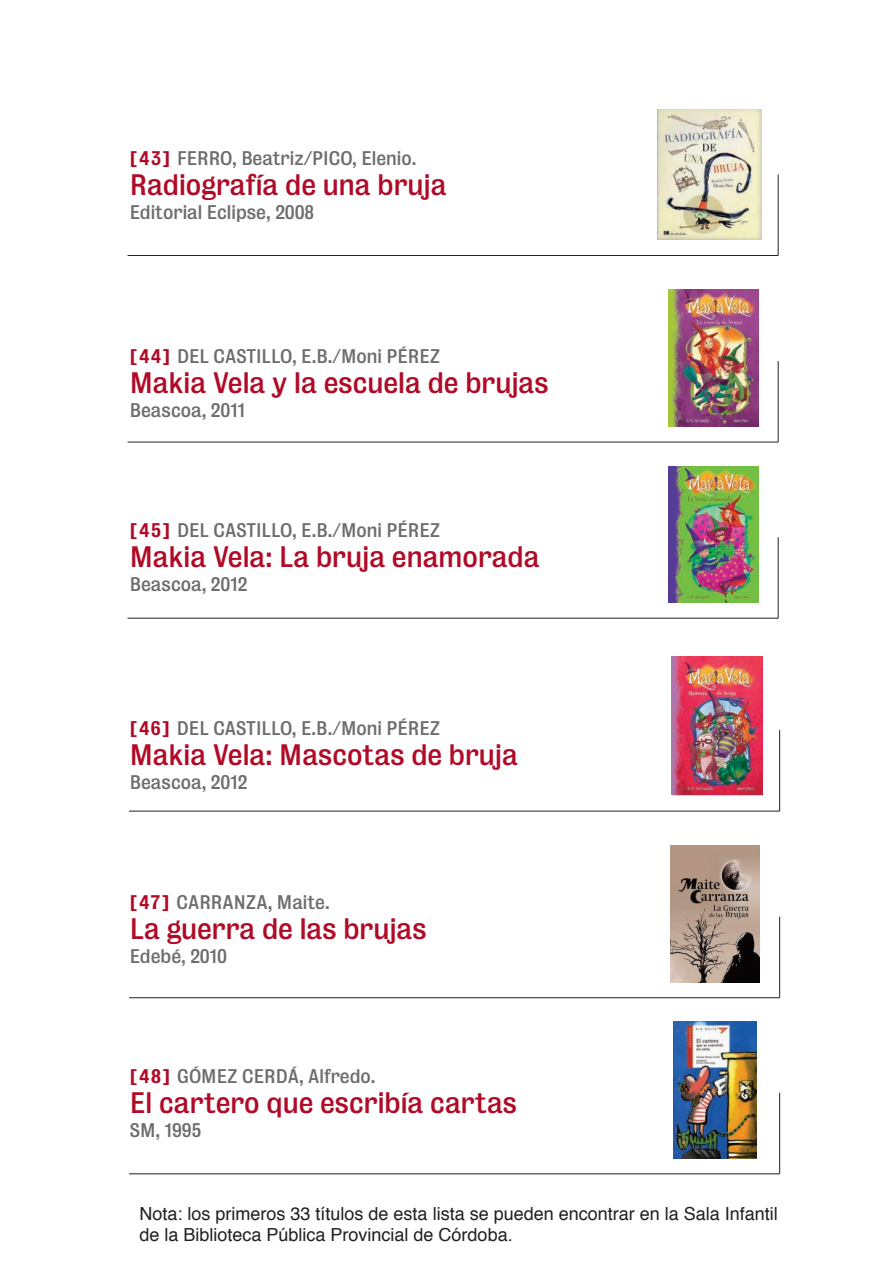
<style>
.page{position:relative;width:893px;height:1263px;background:#fff}
.page>*{position:absolute;margin:0;border:0;box-sizing:border-box;transform-origin:0 0}
.t1{font:27px "Bureau Grotesque Five Three";color:#b00a27}
.t2{font:18px "Bureau Grotesque Five Three";color:#6c6d70}
.t3{font:18px/21.6px "Helvetica";color:#231f20}
.s1{font-family:"Bureau Grotesque Five Five";color:#b00a27}
</style>
<div class="page">
<hr style="left:128px;top:255px;width:650px;height:1px;background:#231f20">
<hr style="left:778px;top:174px;width:1px;height:81px;background:#231f20">
<img style="left:658px;top:110px;width:103px;height:130px">
<hr style="left:128px;top:442px;width:650px;height:1px;background:#231f20">
<hr style="left:778px;top:361px;width:1px;height:81px;background:#231f20">
<img style="left:668px;top:290px;width:91px;height:136px">
<hr style="left:128px;top:618px;width:650px;height:1px;background:#231f20">
<hr style="left:778px;top:537px;width:1px;height:81px;background:#231f20">
<img style="left:668px;top:466px;width:91px;height:136px">
<hr style="left:129px;top:811px;width:651px;height:1px;background:#231f20">
<hr style="left:779px;top:730px;width:1px;height:81px;background:#231f20">
<img style="left:672px;top:657px;width:91px;height:138px">
<hr style="left:129px;top:997px;width:651px;height:1px;background:#231f20">
<hr style="left:779px;top:917px;width:1px;height:81px;background:#231f20">
<img style="left:670px;top:846px;width:90px;height:136px">
<hr style="left:129px;top:1173px;width:651px;height:1px;background:#231f20">
<hr style="left:779px;top:1093px;width:1px;height:81px;background:#231f20">
<img style="left:674px;top:1022px;width:82px;height:136px">
<p class="t2" style="left:130px;top:148px;width:288px"><span class="s1">[43]</span> FERRO, Beatriz/PICO, Elenio.</p>
<h1 class="t1" style="left:130px;top:169px;width:318px">Radiografía de una bruja</h1>
<p class="t2" style="left:130px;top:202px;width:186px">Editorial Eclipse, 2008</p>
<p class="t2" style="left:130px;top:346px;width:312px"><span class="s1">[44]</span> DEL CASTILLO, E.B./Moni PÉREZ</p>
<h1 class="t1" style="left:130px;top:367px;width:420px">Makia Vela y la escuela de brujas</h1>
<p class="t2" style="left:130px;top:400px;width:117px">Beascoa, 2011</p>
<p class="t2" style="left:130px;top:520px;width:312px"><span class="s1">[45]</span> DEL CASTILLO, E.B./Moni PÉREZ</p>
<h1 class="t1" style="left:130px;top:541px;width:411px">Makia Vela: La bruja enamorada</h1>
<p class="t2" style="left:130px;top:574px;width:119px">Beascoa, 2012</p>
<p class="t2" style="left:130px;top:718px;width:312px"><span class="s1">[46]</span> DEL CASTILLO, E.B./Moni PÉREZ</p>
<h1 class="t1" style="left:130px;top:739px;width:390px">Makia Vela: Mascotas de bruja</h1>
<p class="t2" style="left:130px;top:772px;width:119px">Beascoa, 2012</p>
<p class="t2" style="left:130px;top:892px;width:201px"><span class="s1">[47]</span> CARRANZA, Maite.</p>
<h1 class="t1" style="left:130px;top:913px;width:298px">La guerra de las brujas</h1>
<p class="t2" style="left:130px;top:946px;width:99px">Edebé, 2010</p>
<p class="t2" style="left:130px;top:1066px;width:247px"><span class="s1">[48]</span> GÓMEZ CERDÁ, Alfredo.</p>
<h1 class="t1" style="left:130px;top:1087px;width:389px">El cartero que escribía cartas</h1>
<p class="t2" style="left:130px;top:1120px;width:73px">SM, 1995</p>
<p class="t3" style="left:139px;top:1204px;width:640px">Nota: los primeros 33 títulos de esta lista se pueden encontrar en la Sala Infantil de la Biblioteca Pública Provincial de Córdoba.</p>
</div>
